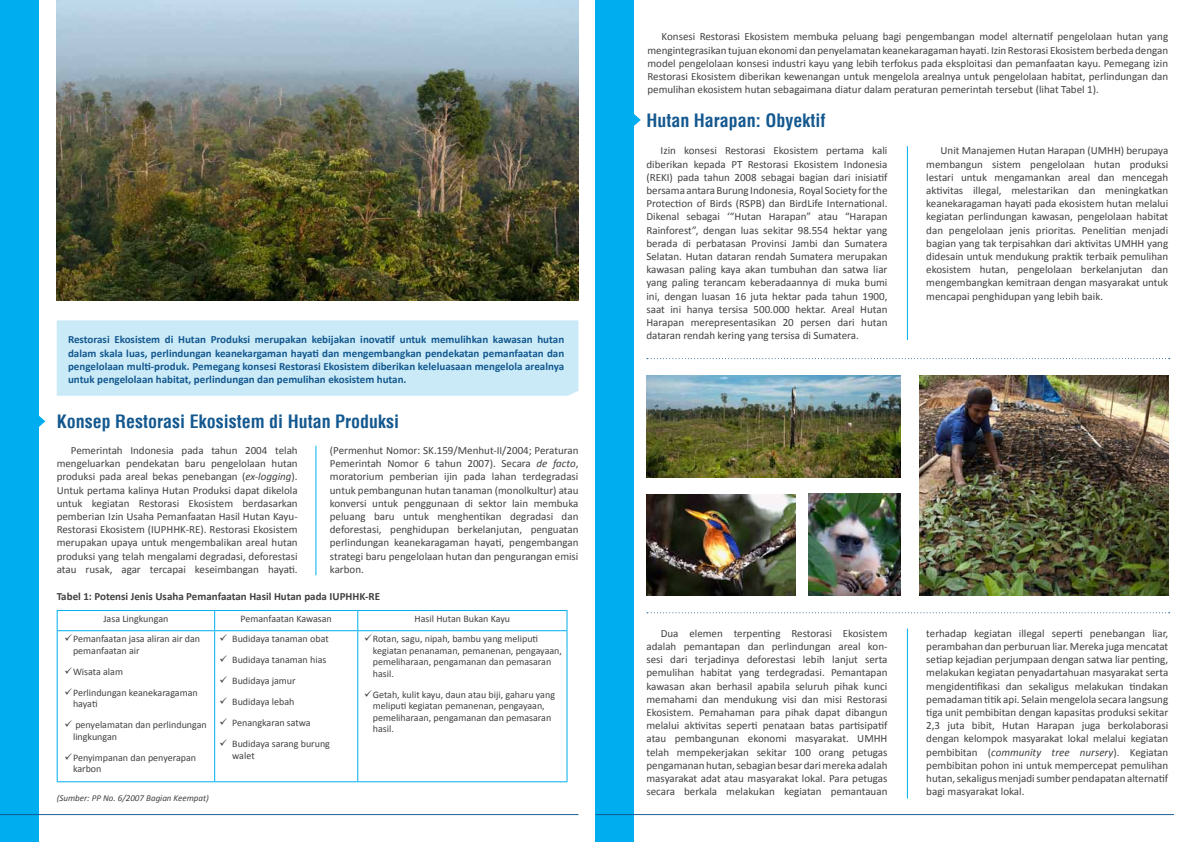
<style>
.page{position:relative;width:1191px;height:842px;background:#fff}
.page>*{position:absolute;margin:0;border:0;box-sizing:border-box;transform-origin:0 0}
.t1{font:700 condensed 18px "Helvetica";color:#13588f}
.t2{font:11px/13.2px "Calibri";color:#414042;text-align:justify}
.t3{font:700 11px/13.2px "Calibri";color:#13588f;text-align:justify}
.t4{font:700 11px "Calibri";color:#414042}
.t5{font:10px/11.5px "Calibri";color:#414042}
.t6{font:italic 9px "Calibri";color:#414042}
.s1{font-style:italic}
</style>
<div class="page">
<img style="left:646px;top:494px;width:149px;height:101px">
<div style="left:57px;top:320px;width:521px;height:76px;background:#caeaf7"></div>
<div style="left:0;top:0;width:38px;height:842px;background:#00aeef"></div>
<div style="left:595px;top:0;width:38px;height:842px;background:#00aeef"></div>
<img style="left:57px;top:0;width:521px;height:300px">
<svg style="left:0;top:814px;width:578px;height:1px"></svg>
<svg style="left:38px;top:415px;width:7px;height:13px"></svg>
<hr style="left:316px;top:446px;width:1px;height:129px;background:#00aeef">
<img style="left:919px;top:376px;width:249px;height:219px">
<img style="left:646px;top:376px;width:254px;height:101px">
<img style="left:808px;top:494px;width:92px;height:101px">
<svg style="left:647px;top:612px;width:522px;height:1px"></svg>
<svg style="left:647px;top:358px;width:522px;height:1px"></svg>
<hr style="left:57px;top:610px;width:158px;height:1px;background:#00aeef">
<svg style="left:57px;top:611px;width:1px;height:19px"></svg>
<hr style="left:215px;top:610px;width:143px;height:1px;background:#00aeef">
<svg style="left:214px;top:611px;width:1px;height:19px"></svg>
<hr style="left:358px;top:610px;width:209px;height:1px;background:#00aeef">
<svg style="left:357px;top:611px;width:1px;height:19px"></svg>
<svg style="left:566px;top:611px;width:1px;height:19px"></svg>
<hr style="left:57px;top:630px;width:158px;height:1px;background:#00aeef">
<hr style="left:57px;top:631px;width:1px;height:150px;background:#00aeef">
<hr style="left:215px;top:630px;width:143px;height:1px;background:#00aeef">
<hr style="left:214px;top:631px;width:1px;height:150px;background:#00aeef">
<hr style="left:358px;top:630px;width:209px;height:1px;background:#00aeef">
<hr style="left:357px;top:631px;width:1px;height:150px;background:#00aeef">
<hr style="left:566px;top:631px;width:1px;height:150px;background:#00aeef">
<hr style="left:57px;top:781px;width:158px;height:1px;background:#00aeef">
<hr style="left:215px;top:781px;width:143px;height:1px;background:#00aeef">
<hr style="left:358px;top:781px;width:209px;height:1px;background:#00aeef">
<svg style="left:633px;top:114px;width:8px;height:12px"></svg>
<hr style="left:907px;top:146px;width:1px;height:194px;background:#00aeef">
<hr style="left:907px;top:628px;width:1px;height:171px;background:#00aeef">
<svg style="left:595px;top:814px;width:579px;height:1px"></svg>
<p class="t3" style="left:68px;top:333px;width:498px">Restorasi Ekosistem di Hutan Produksi merupakan kebijakan inovatif untuk memulihkan kawasan hutan dalam skala luas, perlindungan keanekargaman hayati dan mengembangkan pendekatan pemanfaatan dan pengelolaan multi-produk. Pemegang konsesi Restorasi Ekosistem diberikan keleluasaan mengelola arealnya untuk pengelolaan habitat, perlindungan dan pemulihan ekosistem hutan.</p>
<h1 class="t1" style="left:57px;top:411px;width:344px">Konsep Restorasi Ekosistem di Hutan Produksi</h1>
<p class="t2" style="left:330px;top:443px;width:250px">(Permenhut Nomor: SK.159/Menhut-II/2004; Peraturan Pemerintah Nomor 6 tahun 2007). Secara <span class="s1">de facto</span>, moratorium pemberian ijin pada lahan terdegradasi untuk pembangunan hutan tanaman (monolkultur) atau konversi untuk penggunaan di sektor lain membuka peluang baru untuk menghentikan degradasi dan deforestasi, penghidupan berkelanjutan, penguatan perlindungan keanekaragaman hayati, pengembangan strategi baru pengelolaan hutan dan pengurangan emisi karbon.</p>
<p class="t4" style="left:57px;top:590px;width:325px">Tabel 1: Potensi Jenis Usaha Pemanfaatan Hasil Hutan pada IUPHHK-RE</p>
<p class="t5" style="left:103px;top:612px;width:66px">Jasa Lingkungan</p>
<p class="t5" style="left:240px;top:612px;width:93px">Pemanfaatan Kawasan</p>
<p class="t5" style="left:414px;top:612px;width:97px">Hasil Hutan Bukan Kayu</p>
<p class="t5" style="left:73px;top:632px;width:129px;text-indent:-9px">✓Pemanfaatan jasa aliran air dan pemanfaatan air</p>
<p class="t5" style="left:64px;top:665px;width:60px">✓Wisata alam</p>
<p class="t5" style="left:73px;top:686px;width:126px;text-indent:-9px">✓Perlindungan keanekaragaman hayati</p>
<p class="t5" style="left:73px;top:719px;width:135px;text-indent:-9px">✓ penyelamatan dan perlindungan lingkungan</p>
<p class="t5" style="left:73px;top:751px;width:125px;text-indent:-9px">✓Penyimpanan dan penyerapan karbon</p>
<p class="t2" style="left:57px;top:443px;width:242px;text-indent:14px">Pemerintah Indonesia pada tahun 2004 telah mengeluarkan pendekatan baru pengelolaan hutan produksi pada areal bekas penebangan (<span class="s1">ex-logging</span>).<br>Untuk pertama kalinya Hutan Produksi dapat dikelola untuk kegiatan Restorasi Ekosistem berdasarkan pemberian Izin Usaha Pemanfaatan Hasil Hutan Kayu-Restorasi Ekosistem (IUPHHK-RE). Restorasi Ekosistem merupakan upaya untuk mengembalikan areal hutan produksi yang telah mengalami degradasi, deforestasi atau rusak, agar tercapai keseimbangan hayati.</p>
<p class="t5" style="left:219px;top:632px;width:111px">✓ Budidaya tanaman obat</p>
<p class="t5" style="left:219px;top:654px;width:109px">✓ Budidaya tanaman hias</p>
<p class="t5" style="left:219px;top:675px;width:78px">✓ Budidaya jamur</p>
<p class="t5" style="left:219px;top:696px;width:77px">✓ Budidaya lebah</p>
<p class="t5" style="left:219px;top:717px;width:93px">✓ Penangkaran satwa</p>
<p class="t5" style="left:232px;top:738px;width:99px;text-indent:-13px">✓ Budidaya sarang burung walet</p>
<p class="t5" style="left:373px;top:632px;width:191px;text-indent:-9px">✓Rotan, sagu, nipah, bambu yang meliputi kegiatan penanaman, pemanenan, pengayaan, pemeliharaan, pengamanan dan pemasaran hasil.</p>
<p class="t5" style="left:373px;top:688px;width:184px;text-indent:-9px">✓Getah, kulit kayu, daun atau biji, gaharu yang meliputi kegiatan pemanenan, pengayaan, pemeliharaan, pengamanan dan pemasaran hasil.</p>
<p class="t6" style="left:57px;top:793px;width:154px">(Sumber: PP No. 6/2007 Bagian Keempat)</p>
<p class="t2" style="left:647px;top:30px;width:522px;text-indent:14px">Konsesi Restorasi Ekosistem membuka peluang bagi pengembangan model alternatif pengelolaan hutan yang mengintegrasikan tujuan ekonomi dan penyelamatan keanekaragaman hayati. Izin Restorasi Ekosistem berbeda dengan model pengelolaan konsesi industri kayu yang lebih terfokus pada eksploitasi dan pemanfaatan kayu. Pemegang izin Restorasi Ekosistem diberikan kewenangan untuk mengelola arealnya untuk pengelolaan habitat, perlindungan dan pemulihan ekosistem hutan sebagaimana diatur dalam peraturan pemerintah tersebut (lihat Tabel 1).</p>
<h1 class="t1" style="left:646px;top:109px;width:180px">Hutan Harapan: Obyektif</h1>
<p class="t2" style="left:646px;top:144px;width:242px;text-indent:14px">Izin konsesi Restorasi Ekosistem pertama kali diberikan kepada PT Restorasi Ekosistem Indonesia (REKI) pada tahun 2008 sebagai bagian dari inisiatif bersama antara Burung Indonesia, Royal Society for the Protection of Birds (RSPB) dan BirdLife International.<br>Dikenal sebagai ‘“Hutan Harapan” atau “Harapan Rainforest”, dengan luas sekitar 98.554 hektar yang berada di perbatasan Provinsi Jambi dan Sumatera Selatan. Hutan dataran rendah Sumatera merupakan kawasan paling kaya akan tumbuhan dan satwa liar yang paling terancam keberadaannya di muka bumi ini, dengan luasan 16 juta hektar pada tahun 1900, saat ini hanya tersisa 500.000 hektar. Areal Hutan Harapan merepresentasikan 20 persen dari hutan dataran rendah kering yang tersisa di Sumatera.</p>
<p class="t2" style="left:926px;top:144px;width:243px;text-indent:14px">Unit Manajemen Hutan Harapan (UMHH) berupaya membangun sistem pengelolaan hutan produksi lestari untuk mengamankan areal dan mencegah aktivitas illegal, melestarikan dan meningkatkan keanekaragaman hayati pada ekosistem hutan melalui kegiatan perlindungan kawasan, pengelolaan habitat dan pengelolaan jenis prioritas. Penelitian menjadi bagian yang tak terpisahkan dari aktivitas UMHH yang didesain untuk mendukung praktik terbaik pemulihan ekosistem hutan, pengelolaan berkelanjutan dan mengembangkan kemitraan dengan masyarakat untuk mencapai penghidupan yang lebih baik.</p>
<p class="t2" style="left:646px;top:626px;width:242px;text-indent:14px">Dua elemen terpenting Restorasi Ekosistem adalah pemantapan dan perlindungan areal kon&shy;sesi dari terjadinya deforestasi lebih lanjut serta pemulihan habitat yang terdegradasi. Pemantapan kawasan akan berhasil apabila seluruh pihak kunci memahami dan mendukung visi dan misi Restorasi Ekosistem. Pemahaman para pihak dapat dibangun melalui aktivitas seperti penataan batas partisipatif atau pembangunan ekonomi masyarakat. UMHH telah mempekerjakan sekitar 100 orang petugas pengamanan hutan, sebagian besar dari mereka adalah masyarakat adat atau masyarakat lokal. Para petugas secara berkala melakukan kegiatan pemantauan</p>
<p class="t2" style="left:926px;top:626px;width:243px">terhadap kegiatan illegal seperti penebangan liar, perambahan dan perburuan liar. Mereka juga mencatat setiap kejadian perjumpaan dengan satwa liar penting, melakukan kegiatan penyadartahuan masyarakat serta mengidentifikasi dan sekaligus melakukan tindakan pemadaman titik api. Selain mengelola secara langsung tiga unit pembibitan dengan kapasitas produksi sekitar 2,3 juta bibit, Hutan Harapan juga berkolaborasi dengan kelompok masyarakat lokal melalui kegiatan pembibitan (<span class="s1">community tree nursery</span>). Kegiatan pembibitan pohon ini untuk mempercepat pemulihan hutan, sekaligus menjadi sumber pendapatan alternatif bagi masyarakat lokal.</p>
</div>
